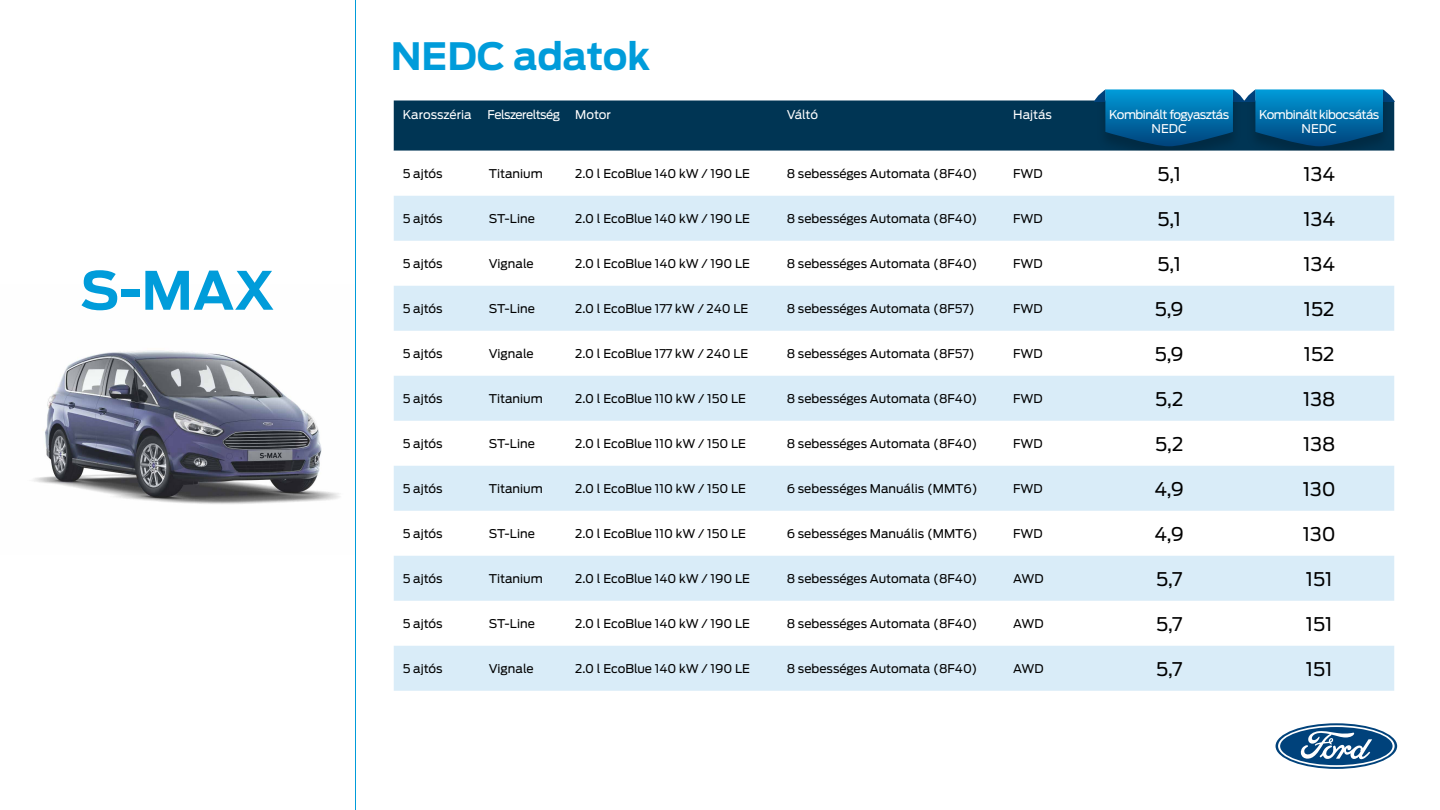
<style>
.page{position:relative;width:1440px;height:810px;background:#fff}
.page>*{position:absolute;margin:0;border:0;box-sizing:border-box;transform-origin:0 0}
.t1{font:700 52.5px "Ford Antenna";color:#009cda}
.t2{font:700 37.5px "Ford Antenna";color:#009cda}
.t3{font:18.75px "Ford Antenna";color:#000}
.t4{font:12px "Ford Antenna";color:#000}
.t5{font:12px/14.4px "Ford Antenna";letter-spacing:-.04em;color:#fff;text-align:center}
.t6{font:12px "Ford Antenna";color:#fff}
</style>
<div class="page">
<img style="left:33px;top:350px;width:307px;height:154px">
<svg style="left:1276px;top:723px;width:121px;height:46px"></svg>
<svg style="left:1278px;top:725px;width:117px;height:42px"></svg>
<hr style="left:355px;top:0;width:1px;height:810px;background:#009cda">
<div style="left:394px;top:100px;width:700px;height:51px;background:#003554"></div>
<img style="left:1094px;top:146px;width:300px;height:5px">
<svg style="left:1094px;top:89px;width:300px;height:57px;background:#05679b"></svg>
<svg style="left:394px;top:196px;width:1000px;height:495px;fill:#d9ecf8"></svg>
<h1 class="t1" style="left:80px;top:243px;width:196px">S-MAX</h1>
<h2 class="t2" style="left:391px;top:22px;width:261px">NEDC adatok</h2>
<p class="t6" style="left:403px;top:104px;width:70px">Karosszéria</p>
<p class="t5" style="left:487px;top:106px;width:74px">Felszereltség</p>
<p class="t5" style="left:575px;top:106px;width:37px">Motor</p>
<p class="t5" style="left:787px;top:106px;width:33px">Váltó</p>
<p class="t5" style="left:1013px;top:106px;width:40px">Hajtás</p>
<p class="t5" style="left:1109px;top:106px;width:121px">Kombinált fogyasztás<br>NEDC</p>
<p class="t5" style="left:1259px;top:106px;width:121px">Kombinált kibocsátás<br>NEDC</p>
<p class="t4" style="left:403px;top:163px;width:41px">5 ajtós</p>
<p class="t4" style="left:489px;top:163px;width:55px">Titanium</p>
<p class="t4" style="left:575px;top:163px;width:176px">2.0 l EcoBlue 140 kW / 190 LE</p>
<p class="t4" style="left:787px;top:163px;width:192px">8 sebességes Automata (8F40)</p>
<p class="t4" style="left:1013px;top:163px;width:31px">FWD</p>
<h3 class="t3" style="left:1158px;top:158px;width:25px">5,1</h3>
<h3 class="t3" style="left:1303px;top:158px;width:33px">134</h3>
<p class="t4" style="left:403px;top:208px;width:41px">5 ajtós</p>
<p class="t4" style="left:489px;top:208px;width:47px">ST-Line</p>
<p class="t4" style="left:575px;top:208px;width:176px">2.0 l EcoBlue 140 kW / 190 LE</p>
<p class="t4" style="left:787px;top:208px;width:192px">8 sebességes Automata (8F40)</p>
<p class="t4" style="left:1013px;top:208px;width:31px">FWD</p>
<h3 class="t3" style="left:1158px;top:203px;width:25px">5,1</h3>
<h3 class="t3" style="left:1303px;top:203px;width:33px">134</h3>
<p class="t4" style="left:403px;top:253px;width:41px">5 ajtós</p>
<p class="t4" style="left:489px;top:253px;width:46px">Vignale</p>
<p class="t4" style="left:575px;top:253px;width:176px">2.0 l EcoBlue 140 kW / 190 LE</p>
<p class="t4" style="left:787px;top:253px;width:192px">8 sebességes Automata (8F40)</p>
<p class="t4" style="left:1013px;top:253px;width:31px">FWD</p>
<h3 class="t3" style="left:1158px;top:248px;width:25px">5,1</h3>
<h3 class="t3" style="left:1303px;top:248px;width:33px">134</h3>
<p class="t4" style="left:403px;top:298px;width:41px">5 ajtós</p>
<p class="t4" style="left:489px;top:298px;width:47px">ST-Line</p>
<p class="t4" style="left:575px;top:298px;width:175px">2.0 l EcoBlue 177 kW / 240 LE</p>
<p class="t4" style="left:787px;top:298px;width:190px">8 sebességes Automata (8F57)</p>
<p class="t4" style="left:1013px;top:298px;width:31px">FWD</p>
<h3 class="t3" style="left:1155px;top:293px;width:31px">5,9</h3>
<h3 class="t3" style="left:1304px;top:293px;width:32px">152</h3>
<p class="t4" style="left:403px;top:343px;width:41px">5 ajtós</p>
<p class="t4" style="left:489px;top:343px;width:46px">Vignale</p>
<p class="t4" style="left:575px;top:343px;width:175px">2.0 l EcoBlue 177 kW / 240 LE</p>
<p class="t4" style="left:787px;top:343px;width:190px">8 sebességes Automata (8F57)</p>
<p class="t4" style="left:1013px;top:343px;width:31px">FWD</p>
<h3 class="t3" style="left:1155px;top:338px;width:31px">5,9</h3>
<h3 class="t3" style="left:1304px;top:338px;width:32px">152</h3>
<p class="t4" style="left:403px;top:388px;width:41px">5 ajtós</p>
<p class="t4" style="left:489px;top:388px;width:55px">Titanium</p>
<p class="t4" style="left:575px;top:388px;width:172px">2.0 l EcoBlue 110 kW / 150 LE</p>
<p class="t4" style="left:787px;top:388px;width:192px">8 sebességes Automata (8F40)</p>
<p class="t4" style="left:1013px;top:388px;width:31px">FWD</p>
<h3 class="t3" style="left:1155px;top:383px;width:30px">5,2</h3>
<h3 class="t3" style="left:1303px;top:383px;width:34px">138</h3>
<p class="t4" style="left:403px;top:433px;width:41px">5 ajtós</p>
<p class="t4" style="left:489px;top:433px;width:47px">ST-Line</p>
<p class="t4" style="left:575px;top:433px;width:172px">2.0 l EcoBlue 110 kW / 150 LE</p>
<p class="t4" style="left:787px;top:433px;width:192px">8 sebességes Automata (8F40)</p>
<p class="t4" style="left:1013px;top:433px;width:31px">FWD</p>
<h3 class="t3" style="left:1155px;top:428px;width:30px">5,2</h3>
<h3 class="t3" style="left:1303px;top:428px;width:34px">138</h3>
<p class="t4" style="left:403px;top:478px;width:41px">5 ajtós</p>
<p class="t4" style="left:489px;top:478px;width:55px">Titanium</p>
<p class="t4" style="left:575px;top:478px;width:172px">2.0 l EcoBlue 110 kW / 150 LE</p>
<p class="t4" style="left:787px;top:478px;width:192px">6 sebességes Manuális (MMT6)</p>
<p class="t4" style="left:1013px;top:478px;width:31px">FWD</p>
<h3 class="t3" style="left:1155px;top:473px;width:31px">4,9</h3>
<h3 class="t3" style="left:1303px;top:473px;width:34px">130</h3>
<p class="t4" style="left:403px;top:523px;width:41px">5 ajtós</p>
<p class="t4" style="left:489px;top:523px;width:47px">ST-Line</p>
<p class="t4" style="left:575px;top:523px;width:172px">2.0 l EcoBlue 110 kW / 150 LE</p>
<p class="t4" style="left:787px;top:523px;width:192px">6 sebességes Manuális (MMT6)</p>
<p class="t4" style="left:1013px;top:523px;width:31px">FWD</p>
<h3 class="t3" style="left:1155px;top:518px;width:31px">4,9</h3>
<h3 class="t3" style="left:1303px;top:518px;width:34px">130</h3>
<p class="t4" style="left:403px;top:568px;width:41px">5 ajtós</p>
<p class="t4" style="left:489px;top:568px;width:55px">Titanium</p>
<p class="t4" style="left:575px;top:568px;width:176px">2.0 l EcoBlue 140 kW / 190 LE</p>
<p class="t4" style="left:787px;top:568px;width:192px">8 sebességes Automata (8F40)</p>
<p class="t4" style="left:1013px;top:568px;width:32px">AWD</p>
<h3 class="t3" style="left:1156px;top:563px;width:28px">5,7</h3>
<h3 class="t3" style="left:1306px;top:563px;width:28px">151</h3>
<p class="t4" style="left:403px;top:613px;width:41px">5 ajtós</p>
<p class="t4" style="left:489px;top:613px;width:47px">ST-Line</p>
<p class="t4" style="left:575px;top:613px;width:176px">2.0 l EcoBlue 140 kW / 190 LE</p>
<p class="t4" style="left:787px;top:613px;width:192px">8 sebességes Automata (8F40)</p>
<p class="t4" style="left:1013px;top:613px;width:32px">AWD</p>
<h3 class="t3" style="left:1156px;top:608px;width:28px">5,7</h3>
<h3 class="t3" style="left:1306px;top:608px;width:28px">151</h3>
<p class="t4" style="left:403px;top:658px;width:41px">5 ajtós</p>
<p class="t4" style="left:489px;top:658px;width:46px">Vignale</p>
<p class="t4" style="left:575px;top:658px;width:176px">2.0 l EcoBlue 140 kW / 190 LE</p>
<p class="t4" style="left:787px;top:658px;width:192px">8 sebességes Automata (8F40)</p>
<p class="t4" style="left:1013px;top:658px;width:32px">AWD</p>
<h3 class="t3" style="left:1156px;top:653px;width:28px">5,7</h3>
<h3 class="t3" style="left:1306px;top:653px;width:28px">151</h3>
</div>
